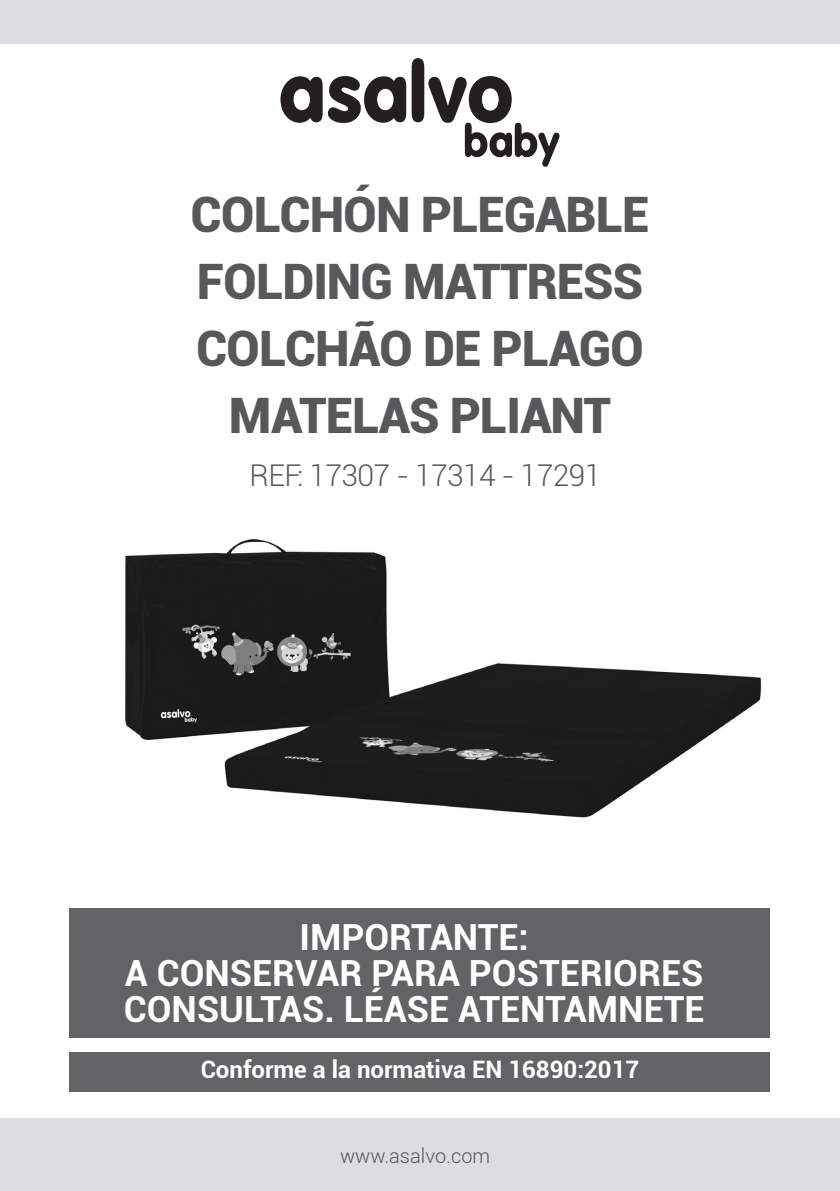
<style>
.page{position:relative;width:840px;height:1191px;background:#fff}
.page>*{position:absolute;margin:0;border:0;box-sizing:border-box;transform-origin:0 0}
.t1{font:900 48.8px/67px "Roboto";letter-spacing:-.02em;color:#57585a;text-align:center}
.t2{font:700 36px/36px "Roboto";color:#fff;text-align:center}
.t3{font:300 30px "Roboto";letter-spacing:-.02em;color:#57585a}
.t4{font:700 24px "Roboto";color:#fff}
.t5{font:300 20px "Roboto";color:#57585a}
</style>
<div class="page">
<img style="left:125px;top:539px;width:637px;height:279px">
<div style="left:0;top:0;width:839px;height:43px;background:#dcdddf"></div>
<div style="left:0;top:1119px;width:839px;height:72px;background:#dcdddf"></div>
<div style="left:70px;top:1052px;width:699px;height:39px;background:#636366"></div>
<div style="left:70px;top:909px;width:699px;height:128px;background:#636366"></div>
<svg style="left:280px;top:76px;width:42px;height:47px"></svg>
<svg style="left:328px;top:58px;width:231px;height:109px"></svg>
<h1 class="t1" style="left:190px;top:179px;width:460px">COLCHÓN PLEGABLE<br>FOLDING MATTRESS<br>COLCHÃO DE PLAGO<br>MATELAS PLIANT</h1>
<p class="t3" style="left:249px;top:454px;width:353px">REF: 17307 - 17314 - 17291</p>
<p class="t2" style="left:124px;top:917px;width:581px">IMPORTANTE:<br>A CONSERVAR PARA POSTERIORES<br>CONSULTAS. LÉASE ATENTAMNETE</p>
<p class="t4" style="left:200px;top:1052px;width:440px">Conforme a la normativa EN 16890:2017</p>
<p class="t5" style="left:340px;top:1141px;width:151px">www.asalvo.com</p>
</div>
